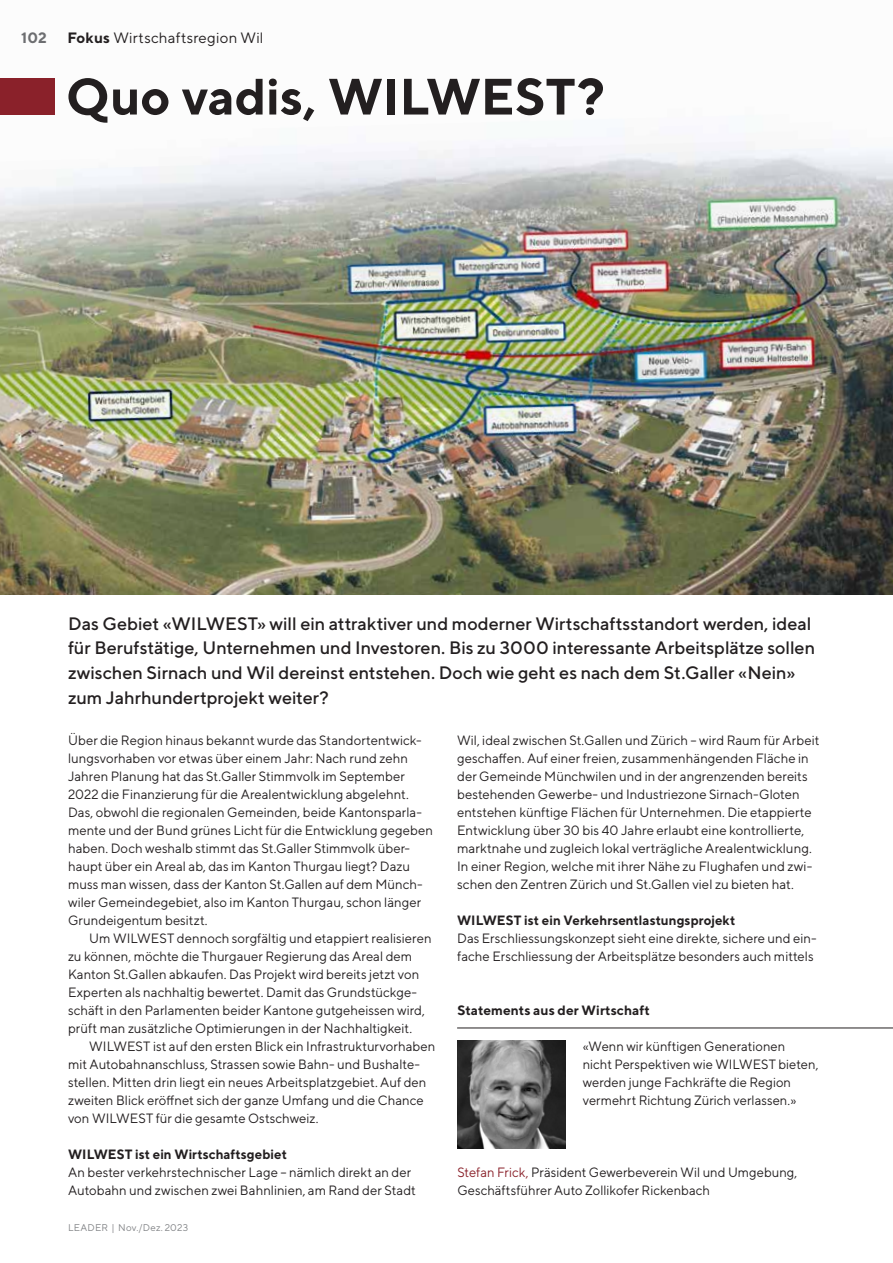
<style>
.page{position:relative;width:893px;height:1263px;background:#fff}
.page>*{position:absolute;margin:0;border:0;box-sizing:border-box;transform-origin:0 0}
.t1{font:700 51px "TT Norms";letter-spacing:-.005em;color:#231f20}
.t2{font:500 18px/24.8px "TT Norms";letter-spacing:-.005em;color:#231f20}
.t3{font:15px "TT Norms";letter-spacing:.015em;color:#231f20}
.t4{font:700 15px "TT Norms";color:#6d6e71}
.t5{font:13.5px/18px "TT Norms";color:#231f20}
.t6{font:13.5px/18px "TT Norms";color:#231f20;scale:.96 1}
.t7{font:700 13.5px "TT Norms";letter-spacing:.005em;color:#231f20}
.t8{font:9.75px "TT Norms";letter-spacing:.025em;color:#808285}
.s1{font-weight:700}
.s2{color:#8a212a}
</style>
<div class="page">
<img style="left:0;top:78px;width:893px;height:516px">
<div style="left:0;top:78px;width:54px;height:36px;background:#8a212a"></div>
<img style="left:457px;top:1040px;width:109px;height:109px">
<hr style="left:457px;top:1028px;width:436px;height:1px;background:#231f20">
<p class="t4" style="left:21px;top:28px;width:27px">102</p>
<p class="t3" style="left:67px;top:28px;width:198px"><span class="s1">Fokus</span> Wirtschaftsregion Wil</p>
<h1 class="t1" style="left:66px;top:65px;width:541px">Quo vadis, WILWEST?</h1>
<p class="t2" style="left:68px;top:610px;width:749px">Das Gebiet «WILWEST» will ein attraktiver und moderner Wirtschaftsstandort werden, ideal für Berufstätige, Unternehmen und Investoren. Bis zu 3000 interessante Arbeitsplätze sollen zwischen Sirnach und Wil dereinst entstehen. Doch wie geht es nach dem St.Galler «Nein» zum Jahrhundertprojekt weiter?</p>
<p class="t5" style="left:68px;top:730px;width:367px">Über die Region hinaus bekannt wurde das Standortentwick&shy;lungsvorhaben vor etwas über einem Jahr: Nach rund zehn Jahren Planung hat das St.Galler Stimmvolk im September 2022 die Finanzierung für die Arealentwicklung abgelehnt.<br>Das, obwohl die regionalen Gemeinden, beide Kantonsparla&shy;mente und der Bund grünes Licht für die Entwicklung gegeben haben. Doch weshalb stimmt das St.Galler Stimmvolk über&shy;haupt über ein Areal ab, das im Kanton Thurgau liegt? Dazu muss man wissen, dass der Kanton St.Gallen auf dem Münch&shy;wiler Gemeindegebiet, also im Kanton Thurgau, schon länger Grundeigentum besitzt.</p>
<p class="t5" style="left:68px;top:928px;width:365px;text-indent:21px">Um WILWEST dennoch sorgfältig und etappiert realisieren zu können, möchte die Thurgauer Regierung das Areal dem Kanton St.Gallen abkaufen. Das Projekt wird bereits jetzt von Experten als nachhaltig bewertet. Damit das Grundstückge&shy;schäft in den Parlamenten beider Kantone gutgeheissen wird, prüft man zusätzliche Optimierungen in der Nachhaltigkeit.</p>
<p class="t5" style="left:68px;top:1036px;width:369px;text-indent:21px">WILWEST ist auf den ersten Blick ein Infrastrukturvorhaben mit Autobahnanschluss, Strassen sowie Bahn- und Bushalte&shy;stellen. Mitten drin liegt ein neues Arbeitsplatzgebiet. Auf den zweiten Blick eröffnet sich der ganze Umfang und die Chance von WILWEST für die gesamte Ostschweiz.</p>
<p class="t7" style="left:68px;top:1145px;width:220px">WILWEST ist ein Wirtschaftsgebiet</p>
<p class="t5" style="left:68px;top:1162px;width:349px">An bester verkehrstechnischer Lage – nämlich direkt an der<br>Autobahn und zwischen zwei Bahnlinien, am Rand der Stadt</p>
<p class="t8" style="left:68px;top:1221px;width:122px">LEADER | Nov./Dez. 2023</p>
<p class="t5" style="left:457px;top:730px;width:364px">Wil, ideal zwischen St.Gallen und Zürich – wird Raum für Arbeit geschaffen. Auf einer freien, zusammenhängenden Fläche in der Gemeinde Münchwilen und in der angrenzenden bereits bestehenden Gewerbe- und Industriezone Sirnach-Gloten entstehen künftige Flächen für Unternehmen. Die etappierte Entwicklung über 30 bis 40 Jahre erlaubt eine kontrollierte, marktnahe und zugleich lokal verträgliche Arealentwicklung.<br>In einer Region, welche mit ihrer Nähe zu Flughafen und zwi&shy;schen den Zentren Zürich und St.Gallen viel zu bieten hat.</p>
<p class="t7" style="left:457px;top:911px;width:280px">WILWEST ist ein Verkehrsentlastungsprojekt</p>
<p class="t5" style="left:457px;top:928px;width:361px">Das Erschliessungskonzept sieht eine direkte, sichere und ein&shy;fache Erschliessung der Arbeitsplätze besonders auch mittels</p>
<p class="t7" style="left:457px;top:1001px;width:194px">Statements aus der Wirtschaft</p>
<p class="t6" style="left:583px;top:1036px;width:247px">«Wenn wir künftigen Generationen<br>nicht Perspektiven wie WILWEST bieten, werden junge Fachkräfte die Region vermehrt Richtung Zürich verlassen.»</p>
<p class="t6" style="left:457px;top:1162px;width:356px"><span class="s2">Stefan Frick,</span> Präsident Gewerbeverein Wil und Umgebung,<br>Geschäftsführer Auto Zollikofer Rickenbach</p>
</div>
